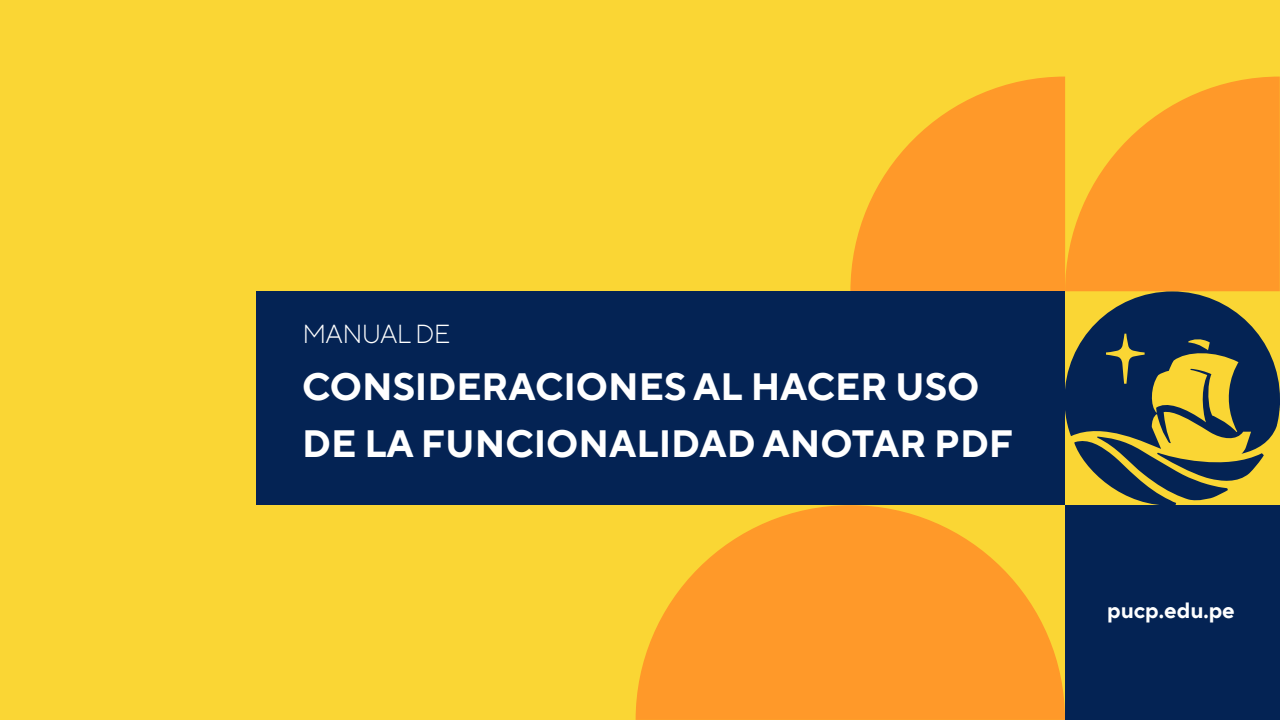
<style>
.page{position:relative;width:1280px;height:720px;background:#fad634}
.page>*{position:absolute;margin:0;border:0;box-sizing:border-box;transform-origin:0 0}
.t1{font:700 38px/57px "TT Norms Pro";color:#fff}
.t2{font:300 26px "TT Norms Pro";letter-spacing:-.025em;color:#fff}
.t3{font:700 22px "TT Norms Pro";color:#fff}
</style>
<div class="page">
<svg style="left:850px;top:77px;width:215px;height:214px;fill:#ff9929"></svg>
<svg style="left:636px;top:505px;width:429px;height:215px;fill:#ff9929"></svg>
<div style="left:256px;top:291px;width:809px;height:214px;background:#042354"></div>
<div style="left:1065px;top:505px;width:215px;height:215px;background:#042354"></div>
<svg style="left:1065px;top:77px;width:215px;height:214px;fill:#ff9929"></svg>
<svg style="left:1065px;top:291px;width:215px;height:214px"></svg>
<p class="t2" style="left:302px;top:315px;width:149px">MANUAL DE</p>
<p class="t1" style="left:302px;top:356px;width:712px">CONSIDERACIONES AL HACER USO<br>DE LA FUNCIONALIDAD ANOTAR PDF</p>
<p class="t3" style="left:1107px;top:594px;width:129px">pucp.edu.pe</p>
</div>
